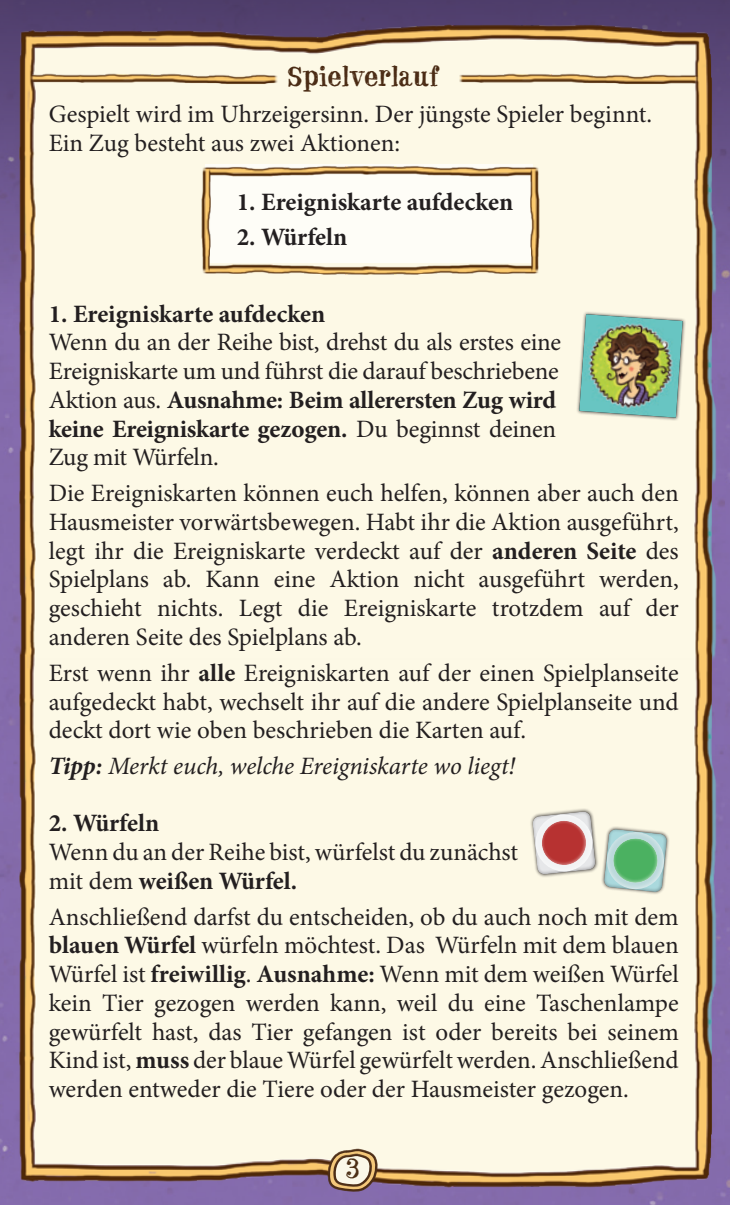
<style>
.page{position:relative;width:730px;height:1205px;background:#fff}
.page>*{position:absolute;margin:0;border:0;box-sizing:border-box;transform-origin:0 0}
.t1{font:27.5px "Blue Century";letter-spacing:.04em;color:#4b2c15}
.t2{font:25px/28.8px "Minion Pro";letter-spacing:-.005em;color:#231f20;text-align:justify}
.t3{font:700 25px "Minion Pro";color:#231f20}
.t4{font:italic 25px "Minion Pro";letter-spacing:-.005em;color:#231f20}
.t5{font:25px "Blue Century";color:#4c2f16}
.s1{font-weight:700}
</style>
<div class="page">
<img style="left:0;top:886px;width:730px;height:319px">
<img style="left:0;top:0;width:730px;height:276px">
<img style="left:0;top:276px;width:730px;height:169px">
<img style="left:0;top:445px;width:730px;height:203px">
<img style="left:0;top:648px;width:730px;height:238px">
<svg style="left:327px;top:1146px;width:53px;height:47px;background:#c0ac99"></svg>
<div style="left:206px;top:164px;width:327px;height:98px;background:#fefdf7"></div>
<div style="left:529px;top:808px;width:70px;height:70px;background:#231f20;opacity:.75"></div>
<svg style="left:531px;top:810px;width:141px;height:86px;background:#cacab9"></svg>
<img style="left:30px;top:50px;width:247px;height:53px">
<img style="left:459px;top:50px;width:239px;height:53px">
<div style="left:576px;top:311px;width:110px;height:110px;background:#231f20;opacity:.75"></div>
<img style="left:579px;top:314px;width:104px;height:103px">
<img style="left:371px;top:142px;width:168px;height:35px">
<img style="left:203px;top:142px;width:168px;height:35px">
<img style="left:371px;top:262px;width:168px;height:37px">
<img style="left:203px;top:262px;width:168px;height:37px">
<img style="left:182px;top:169px;width:54px;height:103px">
<img style="left:505px;top:169px;width:54px;height:103px">
<p class="t1" style="left:288px;top:58px;width:152px">Spielverlauf</p>
<p class="t2" style="left:49px;top:100px;width:605px">Gespielt wird im Uhrzeigersinn. Der jüngste Spieler beginnt.</p>
<p class="t2" style="left:49px;top:128px;width:353px">Ein Zug besteht aus zwei Aktionen:</p>
<p class="t3" style="left:237px;top:184px;width:278px">1. Ereigniskarte aufdecken</p>
<p class="t3" style="left:237px;top:220px;width:112px">2. Würfeln</p>
<p class="t3" style="left:49px;top:296px;width:278px">1. Ereigniskarte aufdecken</p>
<p class="t2" style="left:49px;top:328px;width:514px;text-align:left">Wenn du an der Reihe bist, drehst du als erstes eine Ereigniskarte um und führst die darauf beschriebene Aktion aus. <span class="s1">Ausnahme: Beim allerersten Zug wird keine Ereigniskarte gezogen.</span> Du beginnst deinen Zug mit Würfeln.</p>
<p class="t2" style="left:49px;top:479px;width:632px">Die Ereigniskarten können euch helfen, können aber auch den Hausmeister vorwärtsbewegen. Habt ihr die Aktion ausgeführt, legt ihr die Ereigniskarte verdeckt auf der <span class="s1">anderen Seite</span> des Spielplans ab. Kann eine Aktion nicht ausgeführt werden, geschieht nichts. Legt die Ereigniskarte trotzdem auf der anderen Seite des Spielplans ab.</p>
<p class="t2" style="left:49px;top:658px;width:632px">Erst wenn ihr <span class="s1">alle</span> Ereigniskarten auf der einen Spielplanseite aufgedeckt habt, wechselt ihr auf die andere Spielplanseite und deckt dort wie oben beschrieben die Karten auf.</p>
<p class="t4" style="left:49px;top:749px;width:468px"><span class="s1">Tipp:</span> Merkt euch, welche Ereigniskarte wo liegt!</p>
<p class="t3" style="left:49px;top:806px;width:112px">2. Würfeln</p>
<p class="t2" style="left:49px;top:838px;width:471px">Wenn du an der Reihe bist, würfelst du zunächst mit dem <span class="s1">weißen Würfel.</span></p>
<p class="t2" style="left:49px;top:902px;width:632px">Anschließend darfst du entscheiden, ob du auch noch mit dem <span class="s1">blauen Würfel</span> würfeln möchtest. Das Würfeln mit dem blauen Würfel ist <span class="s1">freiwillig</span>. <span class="s1">Ausnahme:</span> Wenn mit dem weißen Würfel kein Tier gezogen werden kann, weil du eine Taschenlampe gewürfelt hast, das Tier gefangen ist oder bereits bei seinem Kind ist, <span class="s1">muss</span> der blaue Würfel gewürfelt werden. Anschließend werden entweder die Tiere oder der Hausmeister gezogen.</p>
<p class="t5" style="left:346px;top:1153px;width:14px">3</p>
</div>
